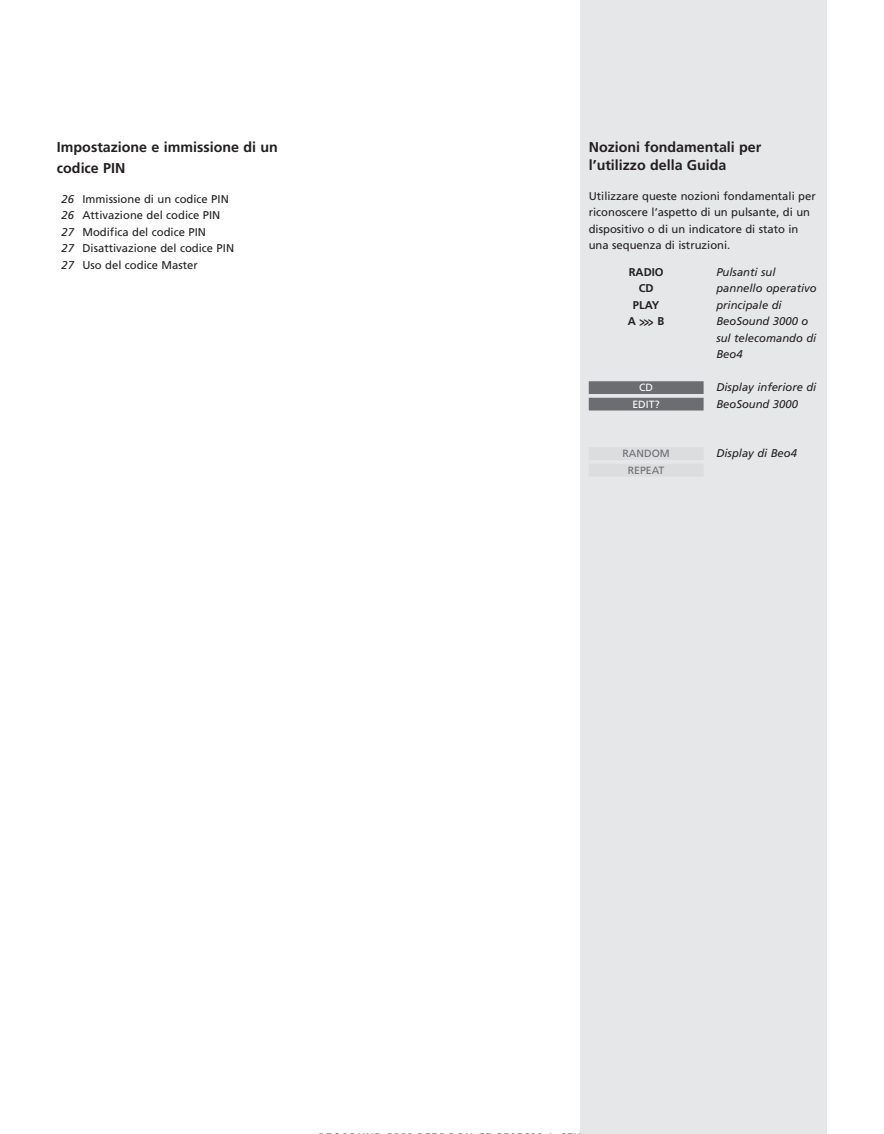
<style>
.page{position:relative;width:884px;height:1134px;background:#fff}
.page>*{position:absolute;margin:0;border:0;box-sizing:border-box;transform-origin:0 0}
.t1{font:700 14.25px/21px "Frutiger";color:#231f20}
.t2{font:700 13.5px "Frutiger";color:#231f20;scale:.67 1}
.t3{font:11.25px/16.5px "Frutiger";color:#231f20}
.t4{font:italic 11.25px/16.5px "Frutiger";color:#231f20}
.t5{font:700 11.25px/16.5px "Frutiger";color:#231f20;text-align:center}
.t6{font:10.5px/16.5px "Frutiger";color:#6c6d70;text-align:center}
.t7{font:10.5px/16.5px "Frutiger";color:#fff;text-align:center}
.s1{font-style:italic}
.s2{font-size:11.25px}
</style>
<div class="page">
<div style="left:580px;top:1px;width:247px;height:1133px;background:#e6e7e9"></div>
<div style="left:588px;top:381px;width:115px;height:13px;background:#6c6d70"></div>
<div style="left:588px;top:398px;width:115px;height:13px;background:#6c6d70"></div>
<div style="left:588px;top:447px;width:115px;height:13px;background:#dcdddf"></div>
<div style="left:588px;top:464px;width:115px;height:13px;background:#dcdddf"></div>
<p class="t1" style="left:57px;top:137px;width:222px">Impostazione e immissione di un codice PIN</p>
<p class="t3" style="left:61px;top:191px;width:174px"><span class="s1">26</span> Immissione di un codice PIN<br><span class="s1">26</span> Attivazione del codice PIN<br><span class="s1">27</span> Modifica del codice PIN<br><span class="s1">27</span> Disattivazione del codice PIN<br><span class="s1">27</span> Uso del codice Master</p>
<p class="t1" style="left:588px;top:139px;width:174px;line-height:18px">Nozioni fondamentali per l’utilizzo della Guida</p>
<p class="t3" style="left:588px;top:188px;width:228px">Utilizzare queste nozioni fondamentali per riconoscere l’aspetto di un pulsante, di un dispositivo o di un indicatore di stato in una sequenza di istruzioni.</p>
<p class="t4" style="left:716px;top:264px;width:102px">Pulsanti sul pannello operativo principale di<br>BeoSound 3000 o sul telecomando di<br>Beo4</p>
<p class="t4" style="left:716px;top:380px;width:102px">Display inferiore di<br>BeoSound 3000</p>
<p class="t5" style="left:628px;top:264px;width:36px">RADIO<br>CD<br>PLAY</p>
<p class="t2" style="left:628px;top:315px;width:56px"><span class="s2">A</span> &gt;&gt;&gt; <span class="s2">B</span></p>
<p class="t7" style="left:632px;top:380px;width:29px">CD<br>EDIT?</p>
<p class="t6" style="left:622px;top:446px;width:49px">RANDOM<br>REPEAT</p>
<p class="t4" style="left:716px;top:446px;width:82px">Display di Beo4</p>
</div>
